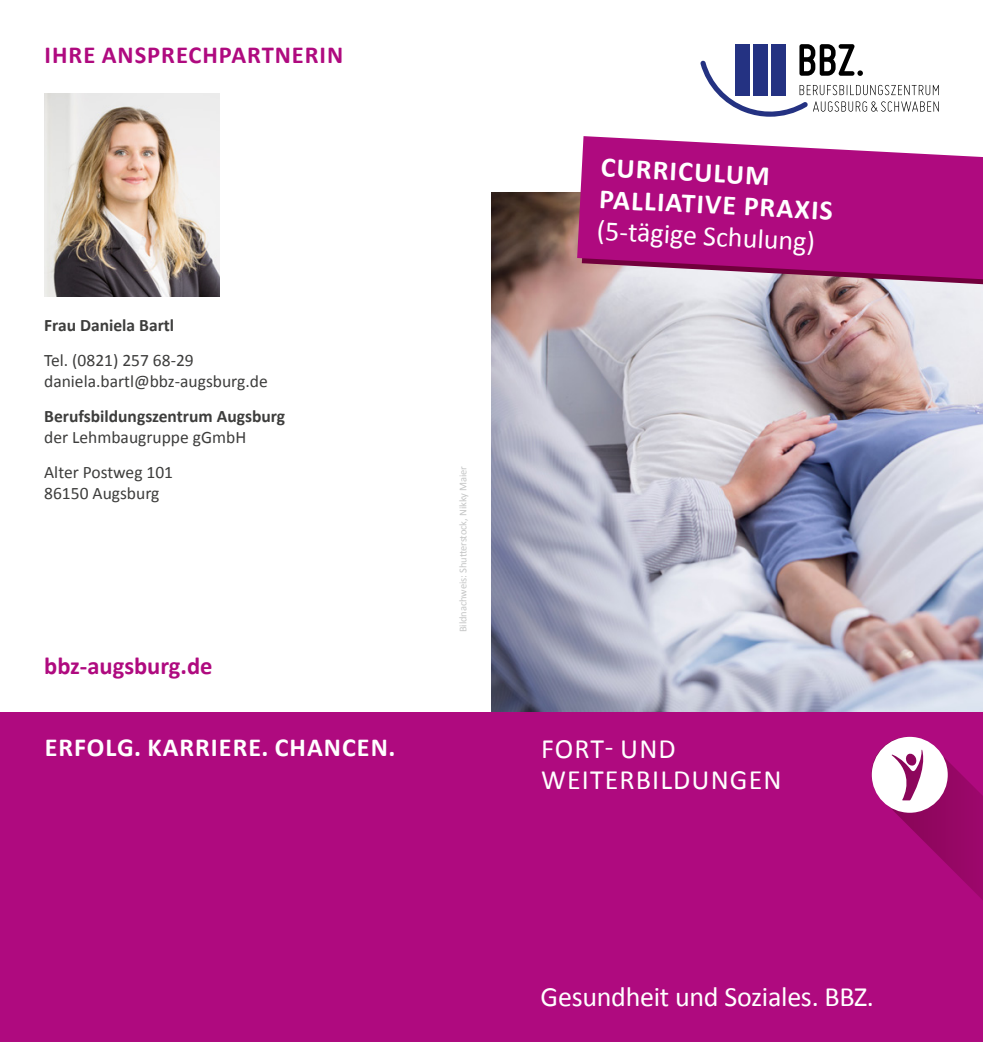
<style>
.page{position:relative;width:983px;height:1042px;background:#fff}
.page>*{position:absolute;margin:0;border:0;box-sizing:border-box;transform-origin:0 0}
.t1{font:28px "Calibri";letter-spacing:-.01em;color:#fff}
.t2{font:700 28px/31.5px "Calibri";color:#fff}
.t3{font:28px/31.5px "Calibri";letter-spacing:.04em;color:#fff}
.t4{font:700 26.07px "Calibri";letter-spacing:.04em;color:#fff}
.t5{font:700 24.5px "Calibri";letter-spacing:.04em;color:#af0a7f}
.t6{font:700 24.5px "Calibri";color:#af0a7f}
.t7{font:17.5px/21px "Calibri";color:#3d3d3c}
.t8{font:700 17.5px "Calibri";color:#3d3d3c}
.t9{font:10.5px "Calibri";letter-spacing:-.01em;color:#c5c6c6}
</style>
<div class="page">
<img style="left:491px;top:193px;width:491px;height:519px">
<div style="left:0;top:712px;width:982px;height:330px;background:#af0a7f"></div>
<svg style="left:700px;top:44px;width:238px;height:73px"></svg>
<svg style="left:871px;top:737px;width:111px;height:162px"></svg>
<img style="left:44px;top:94px;width:176px;height:202px">
<svg style="left:581px;top:279px;width:401px;height:5px;background:#c9b0b9"></svg>
<svg style="left:577px;top:136px;width:405px;height:143px;background:#b5258a"></svg>
<h3 class="t5" style="left:45px;top:39px;width:300px">IHRE ANSPRECHPARTNERIN</h3>
<p class="t8" style="left:44px;top:314px;width:131px">Frau Daniela Bartl</p>
<p class="t7" style="left:44px;top:350px;width:225px">Tel. (0821) 257 68-29 daniela.bartl@bbz-augsburg.de</p>
<p class="t8" style="left:44px;top:405px;width:242px">Berufsbildungszentrum Augsburg</p>
<p class="t7" style="left:44px;top:420px;width:203px;line-height:35px">der Lehmbaugruppe gGmbH<br>Alter Postweg 101</p>
<p class="t7" style="left:44px;top:483px;width:117px">86150 Augsburg</p>
<h3 class="t6" style="left:44px;top:650px;width:170px">bbz-augsburg.de</h3>
<h2 class="t4" style="left:45px;top:731px;width:352px">ERFOLG. KARRIERE. CHANCEN.</h2>
<p class="t9" style="left:456px;top:632px;width:168px;rotate:-90deg">Bildnachweis: Shutterstock, Nikky Maier</p>
<h1 class="t2" style="left:601px;top:151px;width:235px;rotate:3deg">CURRICULUM<br>PALLIATIVE PRAXIS</h1>
<h1 class="t1" style="left:597px;top:212px;width:220px;rotate:3deg">(5-tägige Schulung)</h1>
<h1 class="t3" style="left:541px;top:733px;width:242px">FORT- UND<br>WEITERBILDUNGEN</h1>
<h1 class="t1" style="left:540px;top:979px;width:335px">Gesundheit und Soziales. BBZ.</h1>
</div>
